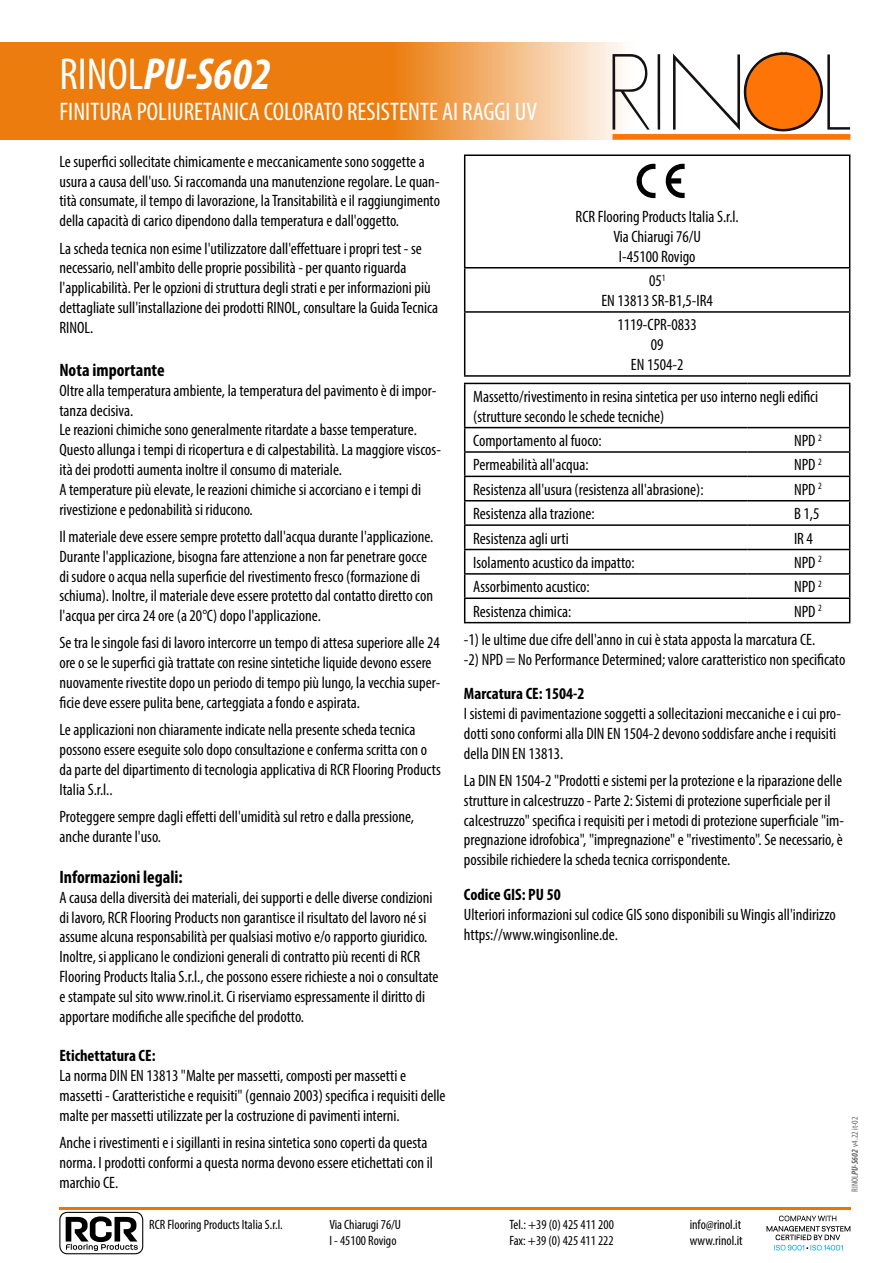
<style>
.page{position:relative;width:893px;height:1263px;background:#fff}
.page>*{position:absolute;margin:0;border:0;box-sizing:border-box;transform-origin:0 0}
.t1{font:italic 700 condensed 45px "Myriad Pro";color:#fff}
.t2{font:condensed 25.5px "Myriad Pro";color:#fff}
.t3{font:700 condensed 18px "Myriad Pro";color:#000}
.t4{font:condensed 16.5px/19.8px "Myriad Pro";color:#000}
.t5{font:700 condensed 16.5px "Myriad Pro";color:#000}
.t6{font:condensed 13.5px/16.2px "Myriad Pro";color:#000}
.t7{font:condensed 9px "Myriad Pro";color:#67676b}
.s1{font-weight:400;font-style:normal}
.s2{font-weight:700;font-style:italic}
</style>
<div class="page">
<hr style="left:464px;top:154px;width:386px;height:2px;background:#000">
<hr style="left:464px;top:156px;width:1px;height:111px;background:#000">
<hr style="left:849px;top:156px;width:1px;height:111px;background:#000">
<hr style="left:464px;top:267px;width:386px;height:1px;background:#000">
<hr style="left:464px;top:268px;width:1px;height:43px;background:#000">
<hr style="left:849px;top:268px;width:1px;height:43px;background:#000">
<hr style="left:464px;top:311px;width:386px;height:2px;background:#000">
<hr style="left:464px;top:313px;width:1px;height:62px;background:#000">
<hr style="left:849px;top:313px;width:1px;height:62px;background:#000">
<hr style="left:464px;top:375px;width:386px;height:2px;background:#000">
<svg style="left:637px;top:164px;width:18px;height:34px"></svg>
<svg style="left:665px;top:164px;width:20px;height:34px"></svg>
<hr style="left:464px;top:383px;width:283px;height:1px;background:#000">
<hr style="left:464px;top:384px;width:1px;height:43px;background:#000">
<hr style="left:747px;top:383px;width:103px;height:1px;background:#000">
<hr style="left:849px;top:384px;width:1px;height:43px;background:#000">
<hr style="left:464px;top:427px;width:283px;height:1px;background:#000">
<hr style="left:747px;top:427px;width:103px;height:1px;background:#000">
<hr style="left:464px;top:451px;width:283px;height:2px;background:#000">
<hr style="left:747px;top:451px;width:103px;height:2px;background:#000">
<hr style="left:464px;top:476px;width:283px;height:1px;background:#000">
<hr style="left:747px;top:476px;width:103px;height:1px;background:#000">
<hr style="left:464px;top:500px;width:283px;height:1px;background:#000">
<hr style="left:747px;top:500px;width:103px;height:1px;background:#000">
<hr style="left:464px;top:524px;width:283px;height:2px;background:#000">
<hr style="left:747px;top:524px;width:103px;height:2px;background:#000">
<hr style="left:464px;top:549px;width:283px;height:1px;background:#000">
<hr style="left:747px;top:549px;width:103px;height:1px;background:#000">
<hr style="left:464px;top:573px;width:283px;height:2px;background:#000">
<hr style="left:747px;top:573px;width:103px;height:2px;background:#000">
<hr style="left:464px;top:597px;width:283px;height:2px;background:#000">
<svg style="left:464px;top:428px;width:1px;height:194px"></svg>
<hr style="left:747px;top:597px;width:103px;height:2px;background:#000">
<svg style="left:849px;top:428px;width:1px;height:194px"></svg>
<hr style="left:464px;top:622px;width:283px;height:1px;background:#000">
<hr style="left:747px;top:622px;width:103px;height:1px;background:#000">
<hr style="left:59px;top:1207px;width:791px;height:2px;background:#ea7500">
<svg style="left:0;top:42px;width:851px;height:98px;background:#ef9943"></svg>
<svg style="left:612px;top:54px;width:38px;height:76px"></svg>
<svg style="left:657px;top:54px;width:3px;height:76px"></svg>
<svg style="left:673px;top:52px;width:177px;height:80px"></svg>
<div style="left:612px;top:134px;width:238px;height:6px;background:#ff7406"></div>
<svg style="left:59px;top:1212px;width:84px;height:42px"></svg>
<svg style="left:766px;top:1215px;width:84px;height:36px"></svg>
<h1 class="t1" style="left:60px;top:46px;width:213px"><span class="s1">RINOL</span>PU-S602</h1>
<h2 class="t2" style="left:60px;top:96px;width:479px">FINITURA POLIURETANICA COLORATO RESISTENTE AI RAGGI UV</h2>
<p class="t4" style="left:59px;top:151px;width:382px">Le superfici sollecitate chimicamente e meccanicamente sono soggette a usura a causa dell'uso. Si raccomanda una manutenzione regolare. Le quan&shy;tità consumate, il tempo di lavorazione, la Transitabilità e il raggiungimento della capacità di carico dipendono dalla temperatura e dall'oggetto.</p>
<p class="t4" style="left:59px;top:238px;width:380px">La scheda tecnica non esime l'utilizzatore dall'effettuare i propri test - se necessario, nell'ambito delle proprie possibilità - per quanto riguarda l'applicabilità. Per le opzioni di struttura degli strati e per informazioni più dettagliate sull'installazione dei prodotti RINOL, consultare la Guida Tecnica RINOL.</p>
<p class="t3" style="left:59px;top:359px;width:107px">Nota importante</p>
<p class="t4" style="left:59px;top:380px;width:383px">Oltre alla temperatura ambiente, la temperatura del pavimento è di impor&shy;tanza decisiva.<br>Le reazioni chimiche sono generalmente ritardate a basse temperature.<br>Questo allunga i tempi di ricopertura e di calpestabilità. La maggiore viscos&shy;ità dei prodotti aumenta inoltre il consumo di materiale.<br>A temperature più elevate, le reazioni chimiche si accorciano e i tempi di rivestizione e pedonabilità si riducono.</p>
<p class="t4" style="left:59px;top:526px;width:375px">Il materiale deve essere sempre protetto dall'acqua durante l'applicazione.<br>Durante l'applicazione, bisogna fare attenzione a non far penetrare gocce di sudore o acqua nella superficie del rivestimento fresco (formazione di schiuma). Inoltre, il materiale deve essere protetto dal contatto diretto con l'acqua per circa 24 ore (a 20°C) dopo l'applicazione.</p>
<p class="t4" style="left:59px;top:633px;width:382px">Se tra le singole fasi di lavoro intercorre un tempo di attesa superiore alle 24 ore o se le superfici già trattate con resine sintetiche liquide devono essere nuovamente rivestite dopo un periodo di tempo più lungo, la vecchia super&shy;ficie deve essere pulita bene, carteggiata a fondo e aspirata.</p>
<p class="t4" style="left:59px;top:720px;width:383px">Le applicazioni non chiaramente indicate nella presente scheda tecnica possono essere eseguite solo dopo consultazione e conferma scritta con o da parte del dipartimento di tecnologia applicativa di RCR Flooring Products Italia S.r.l..</p>
<p class="t4" style="left:59px;top:806px;width:356px">Proteggere sempre dagli effetti dell'umidità sul retro e dalla pressione, anche durante l'uso.</p>
<p class="t3" style="left:59px;top:866px;width:125px">Informazioni legali:</p>
<p class="t4" style="left:59px;top:887px;width:381px">A causa della diversità dei materiali, dei supporti e delle diverse condizioni di lavoro, RCR Flooring Products non garantisce il risultato del lavoro né si assume alcuna responsabilità per qualsiasi motivo e/o rapporto giuridico.<br>Inoltre, si applicano le condizioni generali di contratto più recenti di RCR Flooring Products Italia S.r.l., che possono essere richieste a noi o consultate e stampate sul sito www.rinol.it. Ci riserviamo espressamente il diritto di apportare modifiche alle specifiche del prodotto.</p>
<p class="t5" style="left:59px;top:1045px;width:98px">Etichettatura CE:</p>
<p class="t4" style="left:59px;top:1065px;width:388px">La norma DIN EN 13813 "Malte per massetti, composti per massetti e massetti - Caratteristiche e requisiti" (gennaio 2003) specifica i requisiti delle malte per massetti utilizzate per la costruzione di pavimenti interni.</p>
<p class="t4" style="left:59px;top:1132px;width:375px">Anche i rivestimenti e i sigillanti in resina sintetica sono coperti da questa norma. I prodotti conformi a questa norma devono essere etichettati con il marchio CE.</p>
<p class="t4" style="left:576px;top:207px;width:165px;text-align:center">RCR Flooring Products Italia S.r.l.<br>Via Chiarugi 76/U<br>I-45100 Rovigo</p>
<p class="t4" style="left:601px;top:271px;width:113px;text-align:center">05<sup>1<br></sup>EN 13813 SR-B1,5-IR4</p>
<p class="t4" style="left:617px;top:315px;width:81px;text-align:center">1119-CPR-0833<br>09<br>EN 1504-2</p>
<p class="t4" style="left:473px;top:386px;width:347px">Massetto/rivestimento in resina sintetica per uso interno negli edifici (strutture secondo le schede tecniche)</p>
<p class="t4" style="left:473px;top:430px;width:130px">Comportamento al fuoco:</p>
<p class="t4" style="left:794px;top:430px;width:29px">NPD <sup>2</sup></p>
<p class="t4" style="left:473px;top:455px;width:117px">Permeabilità all'acqua:</p>
<p class="t4" style="left:794px;top:455px;width:29px">NPD <sup>2</sup></p>
<p class="t4" style="left:473px;top:479px;width:232px">Resistenza all'usura (resistenza all'abrasione):</p>
<p class="t4" style="left:794px;top:479px;width:29px">NPD <sup>2</sup></p>
<p class="t4" style="left:473px;top:504px;width:123px">Resistenza alla trazione:</p>
<p class="t4" style="left:794px;top:504px;width:27px">B 1,5</p>
<p class="t4" style="left:473px;top:528px;width:97px">Resistenza agli urti</p>
<p class="t4" style="left:794px;top:528px;width:20px">IR 4</p>
<p class="t4" style="left:473px;top:552px;width:163px">Isolamento acustico da impatto:</p>
<p class="t4" style="left:794px;top:552px;width:29px">NPD <sup>2</sup></p>
<p class="t4" style="left:473px;top:577px;width:118px">Assorbimento acustico:</p>
<p class="t4" style="left:794px;top:577px;width:29px">NPD <sup>2</sup></p>
<p class="t4" style="left:473px;top:601px;width:100px">Resistenza chimica:</p>
<p class="t4" style="left:464px;top:597px;width:359px;line-height:28px;text-indent:330px">NPD <sup>2 </sup>-1) le ultime due cifre dell'anno in cui è stata apposta la marcatura CE.</p>
<p class="t4" style="left:464px;top:649px;width:383px">-2) NPD = No Performance Determined; valore caratteristico non specificato</p>
<p class="t5" style="left:464px;top:683px;width:122px">Marcatura CE: 1504-2</p>
<p class="t4" style="left:464px;top:703px;width:379px">I sistemi di pavimentazione soggetti a sollecitazioni meccaniche e i cui pro&shy;dotti sono conformi alla DIN EN 1504-2 devono soddisfare anche i requisiti della DIN EN 13813.</p>
<p class="t4" style="left:464px;top:770px;width:382px">La DIN EN 1504-2 "Prodotti e sistemi per la protezione e la riparazione delle strutture in calcestruzzo - Parte 2: Sistemi di protezione superficiale per il calcestruzzo" specifica i requisiti per i metodi di protezione superficiale "im&shy;pregnazione idrofobica", "impregnazione" e "rivestimento". Se necessario, è possibile richiedere la scheda tecnica corrispondente.</p>
<p class="t5" style="left:464px;top:884px;width:98px">Codice GIS: PU 50</p>
<p class="t4" style="left:464px;top:904px;width:373px">Ulteriori informazioni sul codice GIS sono disponibili su Wingis all'indirizzo https://www.wingisonline.de.</p>
<p class="t7" style="left:849px;top:1192px;width:77px;rotate:-90deg">RINOL<span class="s2">PU-S602</span> v4.22 it-02</p>
<p class="t6" style="left:149px;top:1216px;width:135px">RCR Flooring Products Italia S.r.l.</p>
<p class="t6" style="left:329px;top:1216px;width:73px">Via Chiarugi 76/U<br>I - 45100 Rovigo</p>
<p class="t6" style="left:510px;top:1216px;width:106px">Tel.: +39 (0) 425 411 200<br>Fax: +39 (0) 425 411 222</p>
<p class="t6" style="left:690px;top:1216px;width:54px">info@rinol.it www.rinol.it</p>
</div>
